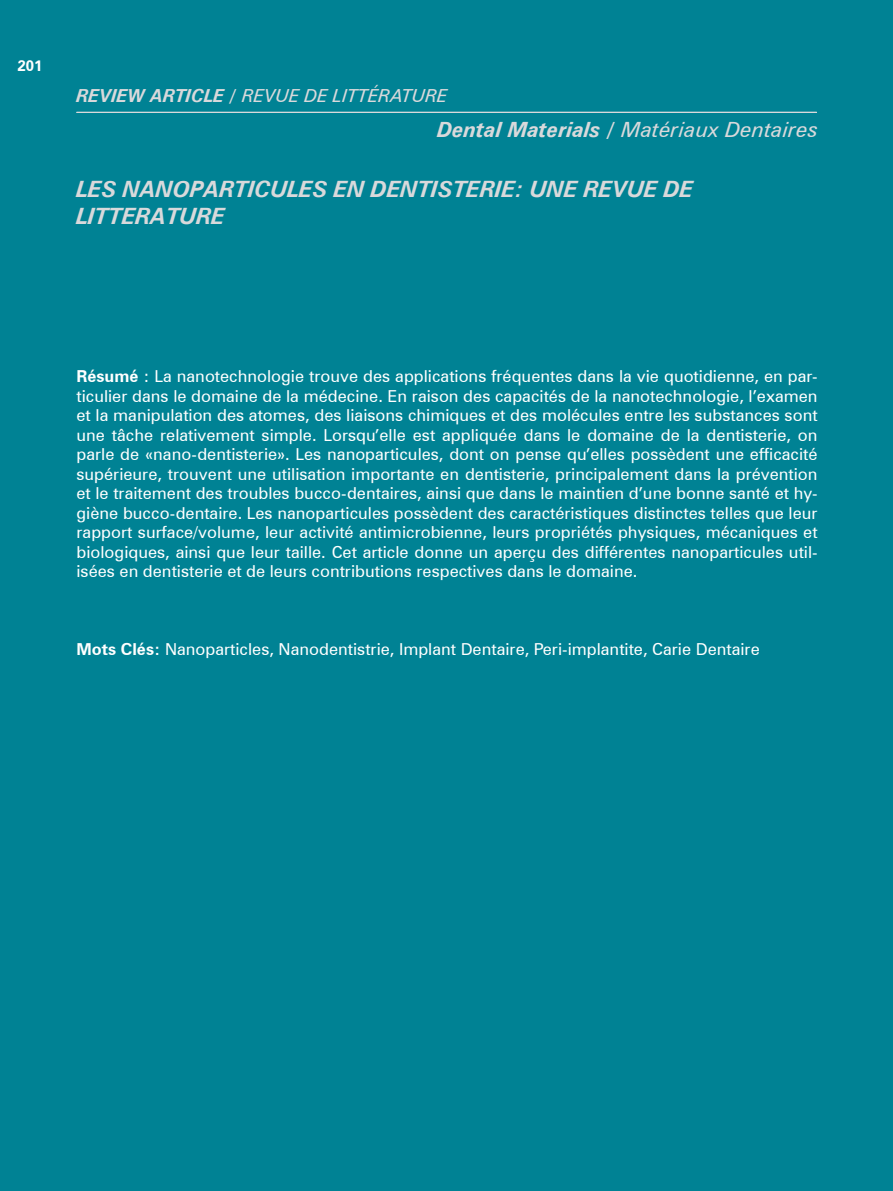
<style>
.page{position:relative;width:893px;height:1191px;background:#008294}
.page>*{position:absolute;margin:0;border:0;box-sizing:border-box;transform-origin:0 0}
.t1{font:italic 700 22.5px/27px "Zurich BT";color:#d9d9db}
.t2{font:italic 21px "Zurich BT";color:#d9d9db}
.t3{font:italic 18px "Zurich BT";color:#d9d9db}
.t4{font:16.5px/19.5px "Zurich BT";color:#fff;text-align:justify}
.t5{font:700 15px "Zurich BT";color:#fff}
.s1{font-weight:700}
</style>
<div class="page">
<hr style="left:77px;top:112px;width:740px;height:1px;background:#d9d9db">
<p class="t5" style="left:17px;top:57px;width:26px">201</p>
<p class="t3" style="left:77px;top:84px;width:373px"><span class="s1">REVIEW ARTICLE /</span> REVUE DE LITTÉRATURE</p>
<p class="t2" style="left:437px;top:117px;width:383px"><span class="s1">Dental Materials /</span> Matériaux Dentaires</p>
<p class="t1" style="left:76px;top:176px;width:618px">LES NANOPARTICULES EN DENTISTERIE: UNE REVUE DE<br>LITTERATURE</p>
<p class="t4" style="left:76px;top:366px;width:743px"><span class="s1">Résumé</span> : La nanotechnologie trouve des applications fréquentes dans la vie quotidienne, en par&shy;ticulier dans le domaine de la médecine. En raison des capacités de la nanotechnologie, l’examen et la manipulation des atomes, des liaisons chimiques et des molécules entre les substances sont une tâche relativement simple. Lorsqu’elle est appliquée dans le domaine de la dentisterie, on parle de «nano-dentisterie». Les nanoparticules, dont on pense qu’elles possèdent une efficacité supérieure, trouvent une utilisation importante en dentisterie, principalement dans la prévention et le traitement des troubles bucco-dentaires, ainsi que dans le maintien d’une bonne santé et hy&shy;giène bucco-dentaire. Les nanoparticules possèdent des caractéristiques distinctes telles que leur rapport surface/volume, leur activité antimicrobienne, leurs propriétés physiques, mécaniques et biologiques, ainsi que leur taille. Cet article donne un aperçu des différentes nanoparticules util&shy;isées en dentisterie et de leurs contributions respectives dans le domaine.</p>
<p class="t4" style="left:76px;top:639px;width:685px"><span class="s1">Mots Clés:</span> Nanoparticles, Nanodentistrie, Implant Dentaire, Peri-implantite, Carie Dentaire</p>
</div>
